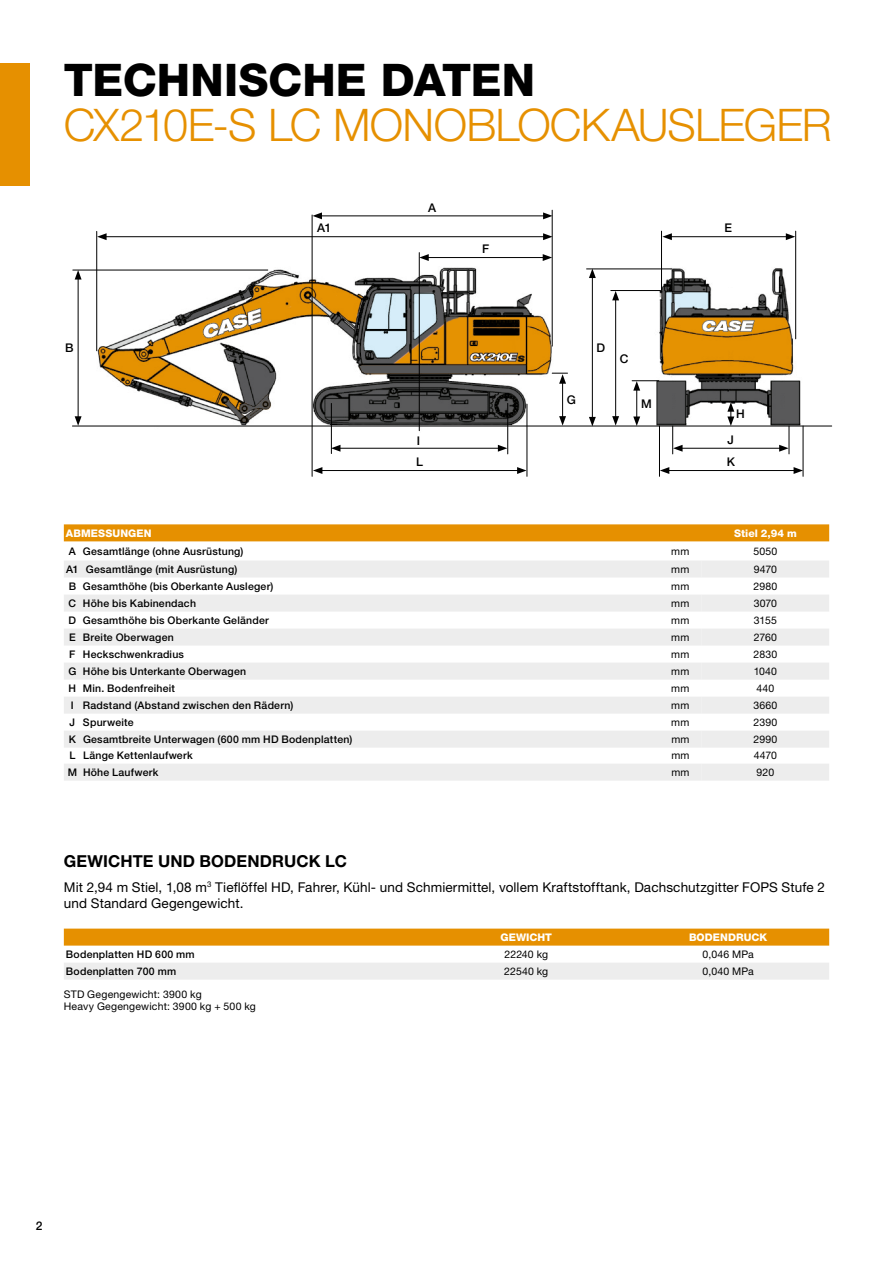
<style>
.page{position:relative;width:893px;height:1263px;background:#fff}
.page>*{position:absolute;margin:0;border:0;box-sizing:border-box;transform-origin:0 0}
.t1{font:300 45px "Helvetica Neue LT Pro";letter-spacing:-.02em;color:#e69000}
.t2{font:800 45px "Helvetica Neue LT Pro";color:#000}
.t3{font:700 16.5px "Helvetica Neue LT Pro";letter-spacing:.005em;color:#000}
.t4{font:13.5px/16.5px "Helvetica Neue LT Pro";letter-spacing:.01em;color:#000}
.t5{font:500 12px "Helvetica Neue LT Pro";color:#000}
.t6{font:500 10.5px "Helvetica Neue LT Pro";letter-spacing:.02em;color:#000}
.t7{font:10.5px/12px "Helvetica Neue LT Pro";letter-spacing:.02em;color:#000}
.t8{font:800 10.5px "Helvetica Neue LT Pro";letter-spacing:.005em;color:#fff}
</style>
<div class="page">
<img style="left:504px;top:209px;width:328px;height:235px">
<img style="left:97px;top:245px;width:464px;height:188px">
<hr style="left:419px;top:253px;width:1px;height:178px;background:#000">
<hr style="left:426px;top:257px;width:119px;height:1px;background:#000">
<svg style="left:419px;top:254px;width:10px;height:7px"></svg>
<svg style="left:543px;top:254px;width:9px;height:7px"></svg>
<hr style="left:552px;top:210px;width:1px;height:136px;background:#000">
<hr style="left:96px;top:231px;width:1px;height:120px;background:#000">
<hr style="left:104px;top:236px;width:441px;height:1px;background:#000">
<svg style="left:543px;top:233px;width:10px;height:7px"></svg>
<svg style="left:97px;top:233px;width:10px;height:7px"></svg>
<hr style="left:320px;top:215px;width:225px;height:1px;background:#000">
<svg style="left:543px;top:212px;width:10px;height:7px"></svg>
<svg style="left:312px;top:212px;width:10px;height:7px"></svg>
<hr style="left:73px;top:270px;width:195px;height:1px;background:#000">
<hr style="left:72px;top:426px;width:760px;height:1px;background:#000">
<hr style="left:587px;top:269px;width:85px;height:1px;background:#000">
<hr style="left:680px;top:448px;width:101px;height:1px;background:#000">
<svg style="left:727px;top:402px;width:7px;height:24px"></svg>
<hr style="left:669px;top:236px;width:119px;height:1px;background:#000">
<svg style="left:786px;top:233px;width:9px;height:7px"></svg>
<svg style="left:662px;top:233px;width:10px;height:7px"></svg>
<hr style="left:78px;top:277px;width:1px;height:142px;background:#000">
<svg style="left:75px;top:270px;width:7px;height:10px"></svg>
<svg style="left:75px;top:416px;width:7px;height:10px"></svg>
<hr style="left:338px;top:448px;width:162px;height:1px;background:#000">
<svg style="left:332px;top:445px;width:8px;height:7px"></svg>
<svg style="left:498px;top:445px;width:9px;height:7px"></svg>
<hr style="left:320px;top:470px;width:199px;height:1px;background:#000">
<svg style="left:313px;top:467px;width:9px;height:7px"></svg>
<svg style="left:517px;top:467px;width:10px;height:7px"></svg>
<hr style="left:527px;top:404px;width:1px;height:72px;background:#000">
<hr style="left:312px;top:215px;width:1px;height:261px;background:#000">
<hr style="left:331px;top:403px;width:1px;height:50px;background:#000">
<hr style="left:507px;top:403px;width:1px;height:51px;background:#000">
<hr style="left:667px;top:470px;width:129px;height:1px;background:#000">
<svg style="left:794px;top:467px;width:9px;height:7px"></svg>
<svg style="left:660px;top:467px;width:9px;height:7px"></svg>
<hr style="left:661px;top:231px;width:1px;height:60px;background:#000">
<hr style="left:795px;top:231px;width:1px;height:108px;background:#000">
<hr style="left:803px;top:426px;width:1px;height:50px;background:#000">
<hr style="left:659px;top:426px;width:1px;height:50px;background:#000">
<svg style="left:672px;top:426px;width:11px;height:28px"></svg>
<svg style="left:779px;top:426px;width:11px;height:28px"></svg>
<hr style="left:615px;top:298px;width:1px;height:120px;background:#000">
<svg style="left:612px;top:291px;width:7px;height:9px"></svg>
<svg style="left:612px;top:416px;width:7px;height:10px"></svg>
<hr style="left:592px;top:276px;width:1px;height:143px;background:#000">
<svg style="left:589px;top:269px;width:7px;height:9px"></svg>
<svg style="left:589px;top:417px;width:7px;height:9px"></svg>
<hr style="left:636px;top:388px;width:1px;height:31px;background:#000">
<svg style="left:633px;top:416px;width:7px;height:10px"></svg>
<hr style="left:562px;top:381px;width:1px;height:37px;background:#000">
<svg style="left:559px;top:416px;width:7px;height:10px"></svg>
<svg style="left:552px;top:373px;width:15px;height:11px"></svg>
<hr style="left:611px;top:290px;width:49px;height:1px;background:#000">
<svg style="left:632px;top:380px;width:27px;height:11px"></svg>
<div style="left:64px;top:524px;width:765px;height:17px;background:#e69000"></div>
<svg style="left:64px;top:561px;width:638px;height:220px;fill:#ededed"></svg>
<svg style="left:702px;top:561px;width:127px;height:220px"></svg>
<div style="left:64px;top:928px;width:765px;height:17px;background:#e69000"></div>
<div style="left:64px;top:963px;width:765px;height:17px;background:#ededed"></div>
<div style="left:0;top:64px;width:30px;height:122px;background:#e69000"></div>
<hr style="left:892px;top:595px;width:1px;height:77px;background:#e69000">
<h1 class="t2" style="left:64px;top:53px;width:473px">TECHNISCHE DATEN</h1>
<h1 class="t1" style="left:64px;top:97px;width:770px">CX210E-S LC MONOBLOCKAUSLEGER</h1>
<p class="t5" style="left:65px;top:341px;width:10px">B</p>
<p class="t5" style="left:317px;top:221px;width:16px">A1</p>
<p class="t5" style="left:428px;top:200px;width:10px">A</p>
<p class="t5" style="left:482px;top:242px;width:9px">F</p>
<p class="t5" style="left:567px;top:393px;width:11px">G</p>
<p class="t5" style="left:596px;top:340px;width:10px">D</p>
<p class="t5" style="left:620px;top:351px;width:10px">C</p>
<p class="t5" style="left:641px;top:396px;width:12px">M</p>
<p class="t5" style="left:725px;top:221px;width:9px">E</p>
<p class="t5" style="left:736px;top:406px;width:10px">H</p>
<p class="t5" style="left:417px;top:433px;width:5px">I</p>
<p class="t5" style="left:727px;top:432px;width:8px">J</p>
<p class="t5" style="left:416px;top:455px;width:8px">L</p>
<p class="t5" style="left:727px;top:455px;width:10px">K</p>
<p class="t8" style="left:66px;top:527px;width:87px">ABMESSUNGEN</p>
<p class="t8" style="left:734px;top:527px;width:64px">Stiel 2,94 m</p>
<p class="t6" style="left:69px;top:545px;width:176px">A Gesamtlänge (ohne Ausrüstung)</p>
<p class="t7" style="left:671px;top:545px;width:20px">mm</p>
<p class="t7" style="left:753px;top:545px;width:25px">5050</p>
<p class="t6" style="left:66px;top:563px;width:173px">A1 Gesamtlänge (mit Ausrüstung)</p>
<p class="t7" style="left:671px;top:563px;width:20px">mm</p>
<p class="t7" style="left:754px;top:563px;width:25px">9470</p>
<p class="t6" style="left:69px;top:580px;width:206px">B Gesamthöhe (bis Oberkante Ausleger)</p>
<p class="t7" style="left:671px;top:580px;width:20px">mm</p>
<p class="t7" style="left:753px;top:580px;width:25px">2980</p>
<p class="t6" style="left:69px;top:597px;width:129px">C Höhe bis Kabinendach</p>
<p class="t7" style="left:671px;top:597px;width:20px">mm</p>
<p class="t7" style="left:754px;top:597px;width:25px">3070</p>
<p class="t6" style="left:69px;top:614px;width:202px">D Gesamthöhe bis Oberkante Geländer</p>
<p class="t7" style="left:671px;top:614px;width:20px">mm</p>
<p class="t7" style="left:754px;top:614px;width:24px">3155</p>
<p class="t6" style="left:69px;top:631px;width:106px">E Breite Oberwagen</p>
<p class="t7" style="left:671px;top:631px;width:20px">mm</p>
<p class="t7" style="left:754px;top:631px;width:25px">2760</p>
<p class="t6" style="left:69px;top:648px;width:116px">F Heckschwenkradius</p>
<p class="t7" style="left:671px;top:648px;width:20px">mm</p>
<p class="t7" style="left:753px;top:648px;width:25px">2830</p>
<p class="t6" style="left:68px;top:665px;width:179px">G Höhe bis Unterkante Oberwagen</p>
<p class="t7" style="left:671px;top:665px;width:20px">mm</p>
<p class="t7" style="left:754px;top:665px;width:25px">1040</p>
<p class="t6" style="left:69px;top:682px;width:108px">H Min. Bodenfreiheit</p>
<p class="t7" style="left:671px;top:682px;width:20px">mm</p>
<p class="t7" style="left:756px;top:682px;width:19px">440</p>
<p class="t6" style="left:71px;top:699px;width:224px">I Radstand (Abstand zwischen den Rädern)</p>
<p class="t7" style="left:671px;top:699px;width:20px">mm</p>
<p class="t7" style="left:753px;top:699px;width:26px">3660</p>
<p class="t6" style="left:70px;top:716px;width:66px">J Spurweite</p>
<p class="t7" style="left:671px;top:716px;width:20px">mm</p>
<p class="t7" style="left:753px;top:716px;width:25px">2390</p>
<p class="t6" style="left:69px;top:733px;width:285px">K Gesamtbreite Unterwagen (600 mm HD Bodenplatten)</p>
<p class="t7" style="left:671px;top:733px;width:20px">mm</p>
<p class="t7" style="left:753px;top:733px;width:26px">2990</p>
<p class="t6" style="left:69px;top:749px;width:125px">L Länge Kettenlaufwerk</p>
<p class="t7" style="left:671px;top:749px;width:20px">mm</p>
<p class="t7" style="left:754px;top:749px;width:25px">4470</p>
<p class="t6" style="left:68px;top:766px;width:92px">M Höhe Laufwerk</p>
<p class="t7" style="left:671px;top:766px;width:20px">mm</p>
<p class="t7" style="left:757px;top:766px;width:19px">920</p>
<h2 class="t3" style="left:64px;top:850px;width:285px">GEWICHTE UND BODENDRUCK LC</h2>
<p class="t4" style="left:64px;top:878px;width:763px">Mit 2,94 m Stiel, 1,08 m<sup>3</sup> Tieflöffel HD, Fahrer, Kühl- und Schmiermittel, vollem Kraftstofftank, Dachschutzgitter FOPS Stufe 2 und Standard Gegengewicht.</p>
<p class="t8" style="left:500px;top:931px;width:53px">GEWICHT</p>
<p class="t8" style="left:689px;top:931px;width:80px">BODENDRUCK</p>
<p class="t6" style="left:66px;top:948px;width:130px">Bodenplatten HD 600 mm</p>
<p class="t7" style="left:504px;top:948px;width:45px">22240 kg</p>
<p class="t7" style="left:702px;top:948px;width:53px">0,046 MPa</p>
<p class="t6" style="left:66px;top:965px;width:112px">Bodenplatten 700 mm</p>
<p class="t7" style="left:504px;top:965px;width:45px">22540 kg</p>
<p class="t7" style="left:702px;top:965px;width:53px">0,040 MPa</p>
<p class="t7" style="left:64px;top:988px;width:194px">STD Gegengewicht: 3900 kg<br>Heavy Gegengewicht: 3900 kg + 500 kg</p>
<p class="t5" style="left:36px;top:1218px;width:8px">2</p>
</div>
